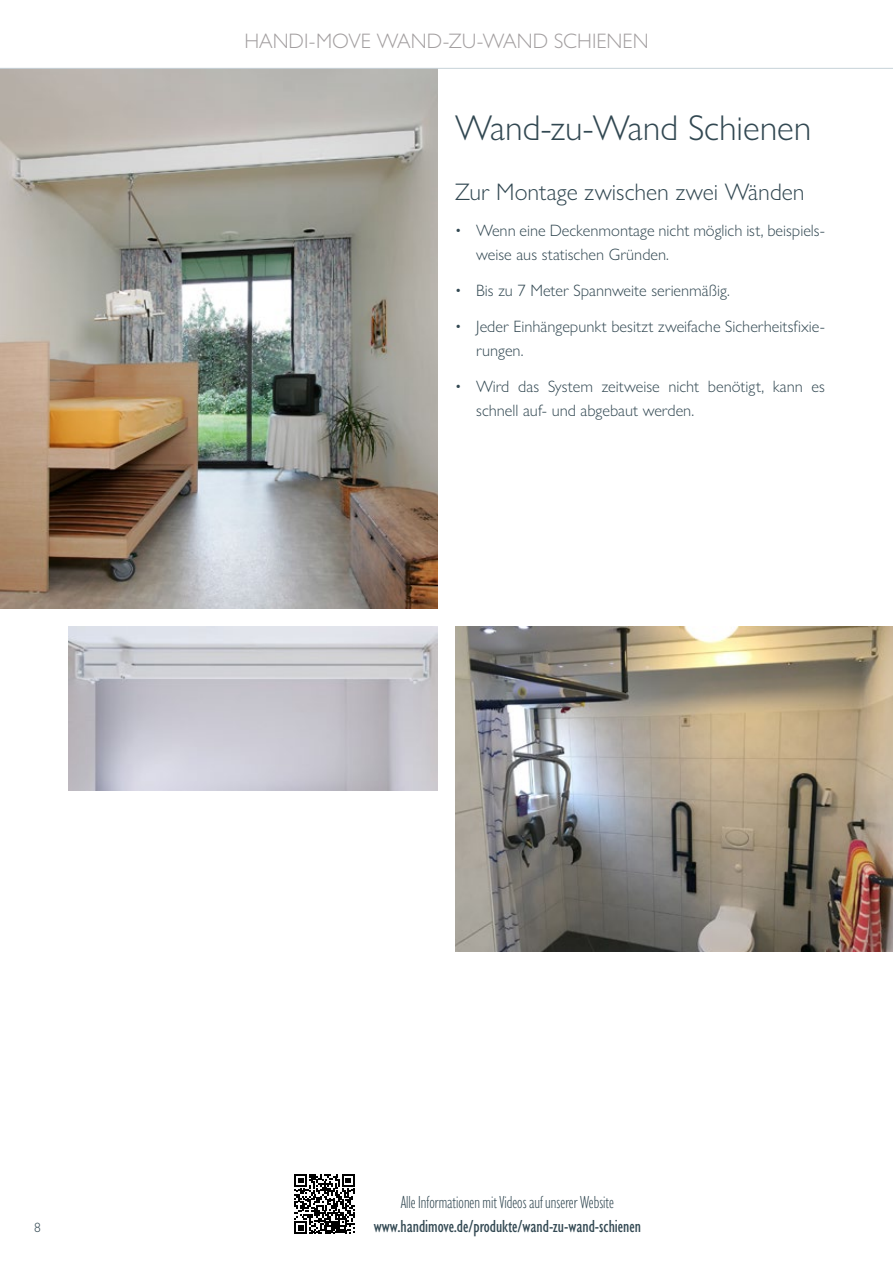
<style>
.page{position:relative;width:893px;height:1263px;background:#fff}
.page>*{position:absolute;margin:0;border:0;box-sizing:border-box;transform-origin:0 0}
.t1{font:300 36px "Gill Sans Nova";color:#324852}
.t2{font:300 24px "Gill Sans Nova";color:#324852}
.t3{font:300 21px "Gill Sans Nova";color:#a39fa0}
.t4{font:500 condensed 18px "Gill Sans Nova";color:#324852}
.t5{font:300 condensed 18px "Gill Sans Nova";color:#324852}
.t6{font:300 16.5px/24px "Gill Sans Nova";color:#324852}
.t7{font:300 13.5px "Gill Sans Nova";color:#324852}
</style>
<div class="page">
<img style="left:455px;top:626px;width:438px;height:326px">
<svg style="left:294px;top:1174px;width:61px;height:60px"></svg>
<img style="left:0;top:69px;width:438px;height:540px">
<img style="left:68px;top:626px;width:370px;height:164px">
<hr style="left:0;top:68px;width:893px;height:1px;background:#c7d2d9">
<p class="t3" style="left:244px;top:28px;width:406px">HANDI-MOVE WAND-ZU-WAND SCHIENEN</p>
<h1 class="t1" style="left:455px;top:106px;width:358px">Wand-zu-Wand Schienen</h1>
<h2 class="t2" style="left:455px;top:177px;width:351px">Zur Montage zwischen zwei Wänden</h2>
<p class="t6" style="left:476px;top:218px;width:350px;text-indent:-21px">• Wenn eine Deckenmontage nicht möglich ist, beispiels&shy;weise aus statischen Gründen.</p>
<p class="t6" style="left:455px;top:278px;width:276px">• Bis zu 7 Meter Spannweite serienmäßig.</p>
<p class="t6" style="left:476px;top:314px;width:350px;text-indent:-21px">• Jeder Einhängepunkt besitzt zweifache Sicherheitsfixie&shy;rungen.</p>
<p class="t6" style="left:476px;top:374px;width:350px;text-indent:-21px">• Wird das System zeitweise nicht benötigt, kann es schnell auf- und abgebaut werden.</p>
<p class="t7" style="left:34px;top:1219px;width:8px">8</p>
<p class="t5" style="left:401px;top:1191px;width:215px">Alle Informationen mit Videos auf unserer Website</p>
<p class="t4" style="left:374px;top:1215px;width:269px">www.handimove.de/produkte/wand-zu-wand-schienen</p>
</div>
